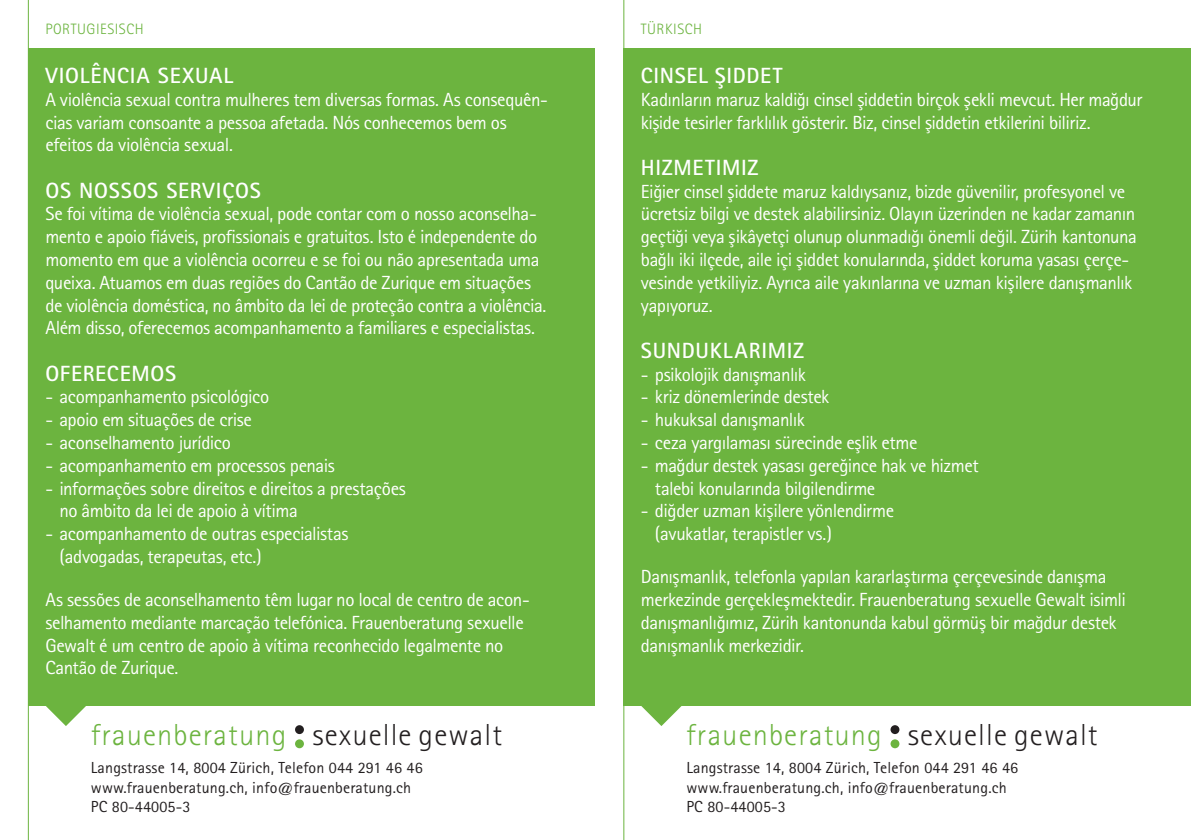
<style>
.page{position:relative;width:1191px;height:840px;background:#fff}
.page>*{position:absolute;margin:0;border:0;box-sizing:border-box;transform-origin:0 0}
.t1{font:300 30.4px "Rotis Sans Serif";letter-spacing:.035em;color:#6cb43f}
.t2{font:700 22px "Rotis Sans Serif";letter-spacing:.035em;color:#fff}
.t3{font:19px/22.8px "Rotis Sans Serif";letter-spacing:-.025em;color:#fff}
.t4{font:16px/19.2px "Rotis Sans Serif";letter-spacing:.01em;color:#231f20}
.t5{font:300 15px "Rotis Sans Serif";letter-spacing:.035em;color:#6cb43f}
.s1{color:#231f20}
</style>
<div class="page">
<div style="left:28px;top:48px;width:567px;height:657px;background:#6cb43f"></div>
<svg style="left:295px;top:724px;width:9px;height:9px"></svg>
<div style="left:295px;top:739px;width:9px;height:8px;background:#6cb43f;border-radius:50%"></div>
<svg style="left:44px;top:705px;width:44px;height:20px"></svg>
<hr style="left:28px;top:0;width:1px;height:839px;background:#6cb43f">
<div style="left:624px;top:48px;width:567px;height:657px;background:#6cb43f"></div>
<hr style="left:623px;top:0;width:1px;height:839px;background:#6cb43f">
<svg style="left:890px;top:724px;width:9px;height:9px"></svg>
<div style="left:890px;top:739px;width:9px;height:8px;background:#6cb43f;border-radius:50%"></div>
<svg style="left:639px;top:705px;width:44px;height:20px"></svg>
<p class="t5" style="left:45px;top:20px;width:100px">Portugiesisch</p>
<p class="t5" style="left:641px;top:20px;width:63px">Türkisch</p>
<p class="t2" style="left:45px;top:62px;width:69px">VIOLÊNCIASEXUAL</p>
<p class="t3" style="left:45px;top:88px;width:504px">A violência sexual contra mulheres tem diversas formas. As consequên&shy;cias variam consoante a pessoa afetada. Nós conhecemos bem os efeitos da violência sexual.</p>
<p class="t2" style="left:45px;top:176px;width:217px">OS NOSSOS SERVIÇOS</p>
<p class="t3" style="left:45px;top:202px;width:502px">Se foi vítima de violência sexual, pode contar com o nosso aconselha&shy;mento e apoio fiáveis, profissionais e gratuitos. Isto é independente do momento em que a violência ocorreu e se foi ou não apresentada uma queixa. Atuamos em duas regiões do Cantão de Zurique em situações de violência doméstica, no âmbito da lei de proteção contra a violência.<br>Além disso, oferecemos acompanhamento a familiares e especialistas.</p>
<p class="t2" style="left:45px;top:359px;width:13px">OFERECEMOS</p>
<p class="t3" style="left:45px;top:385px;width:225px">- acompanhamento psicológico</p>
<p class="t3" style="left:45px;top:408px;width:208px">- apoio em situações de crise</p>
<p class="t3" style="left:45px;top:431px;width:187px">- aconselhamento jurídico</p>
<p class="t3" style="left:45px;top:453px;width:291px">- acompanhamento em processos penais</p>
<p class="t3" style="left:59px;top:476px;width:348px;text-indent:-14px">- informações sobre direitos e direitos a prestações no âmbito da lei de apoio à vítima</p>
<p class="t3" style="left:59px;top:522px;width:290px;text-indent:-14px">- acompanhamento de outras especialistas (advogadas, terapeutas, etc.)</p>
<p class="t3" style="left:45px;top:587px;width:486px">As sessões de aconselhamento têm lugar no local de centro de acon&shy;selhamento mediante marcação telefónica. Frauenberatung sexuelle Gewalt é um centro de apoio à vítima reconhecido legalmente no Cantão de Zurique.</p>
<h1 class="t1" style="left:91px;top:717px;width:413px">frauenberatung <span class="s1">sexuelle gewalt</span></h1>
<p class="t4" style="left:91px;top:757px;width:333px">Langstrasse 14, 8004 Zürich, Telefon 044 291 46 46 www.frauenberatung.ch, info@frauenberatung.ch<br>PC 80-44005-3</p>
<p class="t2" style="left:641px;top:62px;width:143px">CINSEL ¸SIDDET</p>
<p class="t3" style="left:641px;top:88px;width:503px">Kadınların maruz kaldi˘gı cinsel ¸siddetin birçok ¸sekli mevcut. Her ma˘gdur ki¸side tesirler farklılık gösterir. Biz, cinsel ¸siddetin etkilerini biliriz.</p>
<p class="t2" style="left:641px;top:153px;width:119px">HIZMETIMIZ</p>
<p class="t3" style="left:641px;top:179px;width:498px">Ei˘gier cinsel ¸siddete maruz kaldıysanız, bizde güvenilir, profesyonel ve ücretsiz bilgi ve destek alabilirsiniz. Olayın üzerinden ne kadar zamanın geçti˘gi veya ¸sikâyetçi olunup olunmadı˘gı önemli de˘gil. Zürih kantonuna ba˘glı iki ilçede, aile içi ¸siddet konularında, ¸siddet koruma yasası çerçe&shy;vesinde yetkiliyiz. Ayrıca aile yakınlarına ve uzman ki¸silere danı¸smanlık yapıyoruz.</p>
<p class="t2" style="left:641px;top:336px;width:165px">SUNDUKLARIMIZ</p>
<p class="t3" style="left:641px;top:362px;width:167px">- psikolojik danı¸smanlık</p>
<p class="t3" style="left:641px;top:385px;width:190px">- kriz dönemlerinde destek</p>
<p class="t3" style="left:641px;top:408px;width:166px">- hukuksal danı¸smanlık</p>
<p class="t3" style="left:641px;top:431px;width:278px">- ceza yargılaması sürecinde e¸slik etme</p>
<p class="t3" style="left:655px;top:453px;width:325px;text-indent:-14px">- ma˘gdur destek yasası gere˘gince hak ve hizmet talebi konularında bilgilendirme</p>
<p class="t3" style="left:655px;top:499px;width:241px;text-indent:-14px">- di˘gder uzman ki¸silere yönlendirme (avukatlar, terapistler vs.)</p>
<p class="t3" style="left:641px;top:565px;width:486px">Danı¸smanlık, telefonla yapılan kararla¸stırma çerçevesinde danı¸sma merkezinde gerçekle¸smektedir. Frauenberatung sexuelle Gewalt isimli danı¸smanlı˘gımız, Zürih kantonunda kabul görmü¸s bir ma˘gdur destek danı¸smanlık merkezidir.</p>
<h1 class="t1" style="left:686px;top:717px;width:413px">frauenberatung <span class="s1">sexuelle gewalt</span></h1>
<p class="t4" style="left:686px;top:757px;width:333px">Langstrasse 14, 8004 Zürich, Telefon 044 291 46 46 www.frauenberatung.ch, info@frauenberatung.ch<br>PC 80-44005-3</p>
</div>
